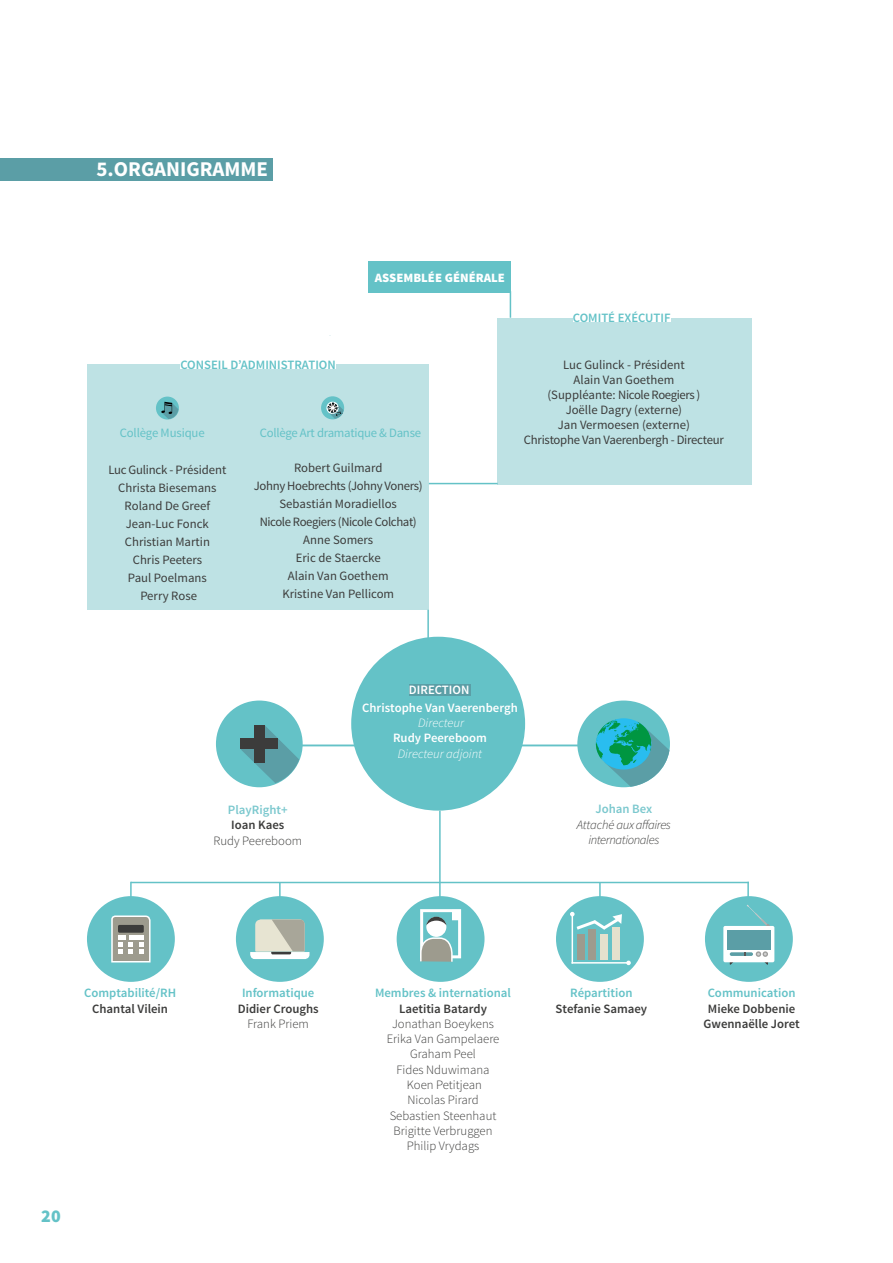
<style>
.page{position:relative;width:893px;height:1263px;background:#fff}
.page>*{position:absolute;margin:0;border:0;box-sizing:border-box;transform-origin:0 0}
.t1{font:700 21px "Source Sans Pro";color:#fff}
.t2{font:900 18px "Source Sans Pro";color:#64c2c7}
.t3{font:12.75px/18px "Source Sans Pro";color:#3c3c3b;text-align:center}
.t4{font:300 12.75px/15.3px "Source Sans Pro";color:#3c3c3b;text-align:center}
.t5{font:600 12.75px "Source Sans Pro";color:#64c2c7}
.t6{font:600 12.75px/15.3px "Source Sans Pro";color:#3c3c3b;text-align:center}
.t7{font:600 12.75px/18px "Source Sans Pro";color:#fff;text-align:center}
.t8{font:12.75px "Source Sans Pro";letter-spacing:-.02em;color:#64c2c7}
.t9{font:italic 300 12.75px/15.3px "Source Sans Pro";letter-spacing:-.03em;color:#3c3c3b;text-align:center}
.t10{font:italic 300 12.75px "Source Sans Pro";color:#fff}
.t11{font:600 12.75px "Source Sans Pro";color:#7bc8ce}
.t12{font:900 12.75px "Source Sans Pro";color:#fff}
</style>
<div class="page">
<div style="left:498px;top:318px;width:254px;height:166px;background:#bee2e4"></div>
<div style="left:369px;top:261px;width:142px;height:32px;background:#64c2c7"></div>
<div style="left:577px;top:700px;width:93px;height:87px;background:#64c2c7;border-radius:50%"></div>
<svg style="left:596px;top:718px;width:73px;height:69px"></svg>
<div style="left:216px;top:700px;width:87px;height:87px;background:#64c2c7;border-radius:50%"></div>
<svg style="left:241px;top:725px;width:58px;height:58px"></svg>
<div style="left:254px;top:725px;width:11px;height:37px;background:#3c3c3b"></div>
<div style="left:241px;top:738px;width:37px;height:11px;background:#3c3c3b"></div>
<div style="left:351px;top:637px;width:174px;height:174px;background:#64c2c7;border-radius:50%"></div>
<div style="left:409px;top:684px;width:61px;height:11px;background:#5b9ea6"></div>
<div style="left:87px;top:364px;width:342px;height:246px;background:#bee2e4"></div>
<div style="left:156px;top:397px;width:23px;height:22px;background:#64c2c7;border-radius:50%"></div>
<svg style="left:161px;top:401px;width:17px;height:18px"></svg>
<div style="left:321px;top:396px;width:23px;height:23px;background:#64c2c7;border-radius:50%"></div>
<svg style="left:326px;top:401px;width:17px;height:18px"></svg>
<div style="left:180px;top:359px;width:156px;height:10px;background:#fff"></div>
<div style="left:573px;top:312px;width:97px;height:10px;background:#fff"></div>
<svg style="left:510px;top:293px;width:1px;height:25px"></svg>
<hr style="left:429px;top:483px;width:69px;height:1px;background:#64c2c7">
<hr style="left:427px;top:610px;width:2px;height:40px;background:#64c2c7">
<hr style="left:439px;top:811px;width:2px;height:94px;background:#64c2c7">
<hr style="left:599px;top:882px;width:2px;height:23px;background:#64c2c7">
<hr style="left:747px;top:882px;width:2px;height:22px;background:#64c2c7">
<hr style="left:301px;top:745px;width:279px;height:1px;background:#64c2c7">
<hr style="left:131px;top:882px;width:618px;height:1px;background:#64c2c7">
<div style="left:87px;top:896px;width:88px;height:86px;background:#64c2c7;border-radius:50%"></div>
<svg style="left:111px;top:915px;width:40px;height:48px;background:#aaada5"></svg>
<div style="left:236px;top:896px;width:88px;height:86px;background:#64c2c7;border-radius:50%"></div>
<svg style="left:250px;top:919px;width:60px;height:41px"></svg>
<div style="left:397px;top:896px;width:87px;height:86px;background:#64c2c7;border-radius:50%"></div>
<div style="left:420px;top:909px;width:41px;height:49px;border:3px solid #fff"></div>
<div style="left:452px;top:910px;width:8px;height:10px;background:#fff"></div>
<svg style="left:420px;top:937px;width:33px;height:25px"></svg>
<div style="left:426px;top:917px;width:20px;height:20px;background:#fff;border-radius:50%"></div>
<svg style="left:426px;top:917px;width:20px;height:8px"></svg>
<div style="left:556px;top:896px;width:88px;height:86px;background:#64c2c7;border-radius:50%"></div>
<hr style="left:572px;top:962px;width:56px;height:1px;background:#fff">
<svg style="left:626px;top:960px;width:5px;height:5px"></svg>
<div style="left:577px;top:934px;width:8px;height:26px;background:#9d9b8e"></div>
<div style="left:588px;top:930px;width:8px;height:30px;background:#9d9b8e"></div>
<div style="left:600px;top:934px;width:8px;height:26px;background:#e4e1cd"></div>
<div style="left:613px;top:927px;width:7px;height:33px;background:#e4e1cd"></div>
<hr style="left:572px;top:914px;width:1px;height:49px;background:#fff">
<svg style="left:570px;top:912px;width:52px;height:20px"></svg>
<div style="left:705px;top:896px;width:88px;height:86px;background:#64c2c7;border-radius:50%"></div>
<svg style="left:747px;top:905px;width:23px;height:21px"></svg>
<div style="left:723px;top:926px;width:51px;height:36px;background:#fff;border-radius:2px"></div>
<div style="left:727px;top:929px;width:44px;height:20px;background:#5b9ea6"></div>
<svg style="left:756px;top:951px;width:12px;height:14px"></svg>
<svg style="left:730px;top:952px;width:23px;height:4px"></svg>
<hr style="left:279px;top:882px;width:2px;height:23px;background:#64c2c7">
<hr style="left:130px;top:882px;width:2px;height:22px;background:#64c2c7">
<div style="left:0;top:158px;width:273px;height:22px;background:#5b9ea6"></div>
<h1 class="t1" style="left:96px;top:156px;width:173px">5.ORGANIGRAMME</h1>
<p class="t5" style="left:180px;top:357px;width:157px">CONSEIL D’ADMINISTRATION</p>
<p class="t12" style="left:375px;top:269px;width:132px">ASSEMBLÉE GÉNÉRALE</p>
<p class="t8" style="left:120px;top:425px;width:87px">Collège Musique</p>
<p class="t3" style="left:108px;top:461px;width:120px">Luc Gulinck - Président<br>Christa Biesemans<br>Roland De Greef<br>Jean-Luc Fonck<br>Christian Martin<br>Chris Peeters<br>Paul Poelmans<br>Perry Rose</p>
<p class="t8" style="left:260px;top:424px;width:163px">Collège Art dramatique &amp; Danse</p>
<p class="t3" style="left:254px;top:459px;width:170px">Robert Guilmard<br>Johny Hoebrechts (Johny Voners)<br>Sebastián Moradiellos<br>Nicole Roegiers (Nicole Colchat)<br>Anne Somers<br>Eric de Staercke<br>Alain Van Goethem<br>Kristine Van Pellicom</p>
<p class="t5" style="left:573px;top:310px;width:99px">COMITÉ EXÉCUTIF</p>
<p class="t3" style="left:524px;top:358px;width:202px;line-height:15px">Luc Gulinck - Président<br>Alain Van Goethem<br>(Suppléante: Nicole Roegiers )<br>Joëlle Dagry (externe)<br>Jan Vermoesen (externe)<br>Christophe Van Vaerenbergh - Directeur</p>
<p class="t11" style="left:228px;top:802px;width:61px">PlayRight+</p>
<p class="t6" style="left:231px;top:818px;width:55px">Ioan Kaes</p>
<p class="t4" style="left:213px;top:833px;width:90px">Rudy Peereboom</p>
<p class="t7" style="left:362px;top:681px;width:157px">DIRECTION<br>Christophe Van Vaerenbergh</p>
<p class="t10" style="left:418px;top:715px;width:47px">Directeur</p>
<p class="t7" style="left:393px;top:729px;width:95px">Rudy Peereboom</p>
<p class="t10" style="left:398px;top:746px;width:86px">Directeur adjoint</p>
<p class="t11" style="left:595px;top:801px;width:58px">Johan Bex</p>
<p class="t9" style="left:577px;top:817px;width:95px">Attaché aux affaires internationales</p>
<p class="t5" style="left:84px;top:985px;width:93px">Comptabilité/RH</p>
<p class="t6" style="left:92px;top:1001px;width:77px">Chantal Vilein</p>
<h2 class="t2" style="left:41px;top:1205px;width:21px">20</h2>
<p class="t5" style="left:242px;top:985px;width:74px">Informatique</p>
<p class="t6" style="left:238px;top:1001px;width:82px">Didier Croughs</p>
<p class="t4" style="left:247px;top:1016px;width:63px">Frank Priem</p>
<p class="t5" style="left:375px;top:985px;width:138px">Membres &amp; international</p>
<p class="t6" style="left:399px;top:1001px;width:89px">Laetitia Batardy</p>
<p class="t4" style="left:387px;top:1016px;width:114px">Jonathan Boeykens<br>Erika Van Gampelaere<br>Graham Peel<br>Fides Nduwimana<br>Koen Petitjean<br>Nicolas Pirard<br>Sebastien Steenhaut<br>Brigitte Verbruggen<br>Philip Vrydags</p>
<p class="t5" style="left:570px;top:985px;width:64px">Répartition</p>
<p class="t6" style="left:556px;top:1001px;width:93px">Stefanie Samaey</p>
<p class="t5" style="left:708px;top:985px;width:89px">Communication</p>
<p class="t6" style="left:704px;top:1001px;width:98px">Mieke Dobbenie<br>Gwennaëlle Joret</p>
</div>
